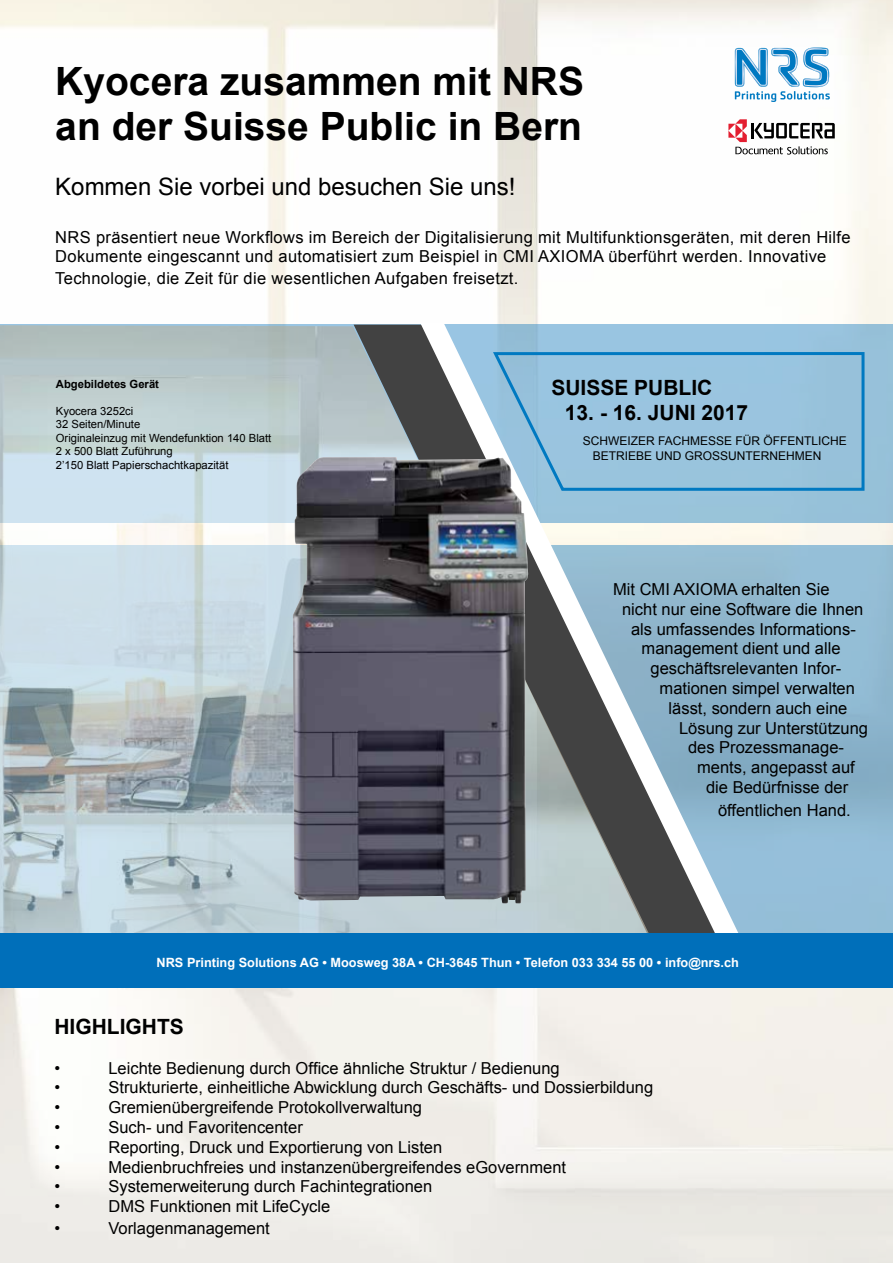
<style>
.page{position:relative;width:893px;height:1263px;background:#fff}
.page>*{position:absolute;margin:0;border:0;box-sizing:border-box;transform-origin:0 0}
.t1{font:700 39px/45px "Arial";color:#000}
.t2{font:24px "Arial";color:#000}
.t3{font:700 21px "Arial";color:#000}
.t4{font:16.5px "Arial";color:#000}
.t5{font:16.5px/19.8px "Arial";letter-spacing:.02em;color:#000}
.t6{font:700 12.75px "Arial";color:#fff}
.t7{font:12px/14.4px "Arial";color:#000}
.t8{font:11.25px/13.5px "Arial";color:#000}
.t9{font:700 11.25px "Arial";color:#000}
</style>
<div class="page">
<div style="left:0;top:324px;width:893px;height:198px;background:#97c1da"></div>
<svg style="left:748px;top:545px;width:145px;height:388px;background:#8fb8d1"></svg>
<svg style="left:420px;top:322px;width:328px;height:611px"></svg>
<img style="left:0;top:325px;width:658px;height:608px">
<div style="left:0;top:933px;width:893px;height:55px;background:#006fba"></div>
<svg style="left:491px;top:350px;width:374px;height:142px"></svg>
<img style="left:293px;top:457px;width:235px;height:446px">
<svg style="left:735px;top:48px;width:95px;height:54px"></svg>
<svg style="left:728px;top:119px;width:107px;height:36px"></svg>
<h1 class="t1" style="left:55px;top:60px;width:530px">Kyocera zusammen mit NRS an der Suisse Public in Bern</h1>
<h2 class="t2" style="left:55px;top:171px;width:462px">Kommen Sie vorbei und besuchen Sie uns!</h2>
<p class="t5" style="left:55px;top:227px;width:797px">NRS präsentiert neue Workflows im Bereich der Digitalisierung mit Multifunktionsgeräten, mit deren Hilfe<br>Dokumente eingescannt und automatisiert zum Beispiel in CMI AXIOMA überführt werden. Innovative</p>
<p class="t5" style="left:55px;top:268px;width:465px">Technologie, die Zeit für die wesentlichen Aufgaben freisetzt.</p>
<p class="t9" style="left:56px;top:376px;width:105px">Abgebildetes Gerät</p>
<p class="t8" style="left:56px;top:404px;width:217px">Kyocera 3252ci<br>32 Seiten/Minute<br>Originaleinzug mit Wendefunktion 140 Blatt<br>2 x 500 Blatt Zuführung<br>2’150 Blatt Papierschachtkapazität</p>
<p class="t3" style="left:551px;top:373px;width:163px">SUISSE PUBLIC</p>
<p class="t3" style="left:565px;top:399px;width:185px">13. - 16. JUNI 2017</p>
<p class="t7" style="left:593px;top:434px;width:255px;text-indent:-10px">SCHWEIZER FACHMESSE FÜR ÖFFENTLICHE<br>BETRIEBE UND GROSSUNTERNEHMEN</p>
<p class="t4" style="left:613px;top:578px;width:218px">Mit CMI AXIOMA erhalten Sie</p>
<p class="t4" style="left:622px;top:598px;width:243px">nicht nur eine Software die Ihnen</p>
<p class="t4" style="left:631px;top:618px;width:226px">als umfassendes Informations-</p>
<p class="t4" style="left:642px;top:638px;width:201px">management dient und alle</p>
<p class="t4" style="left:651px;top:658px;width:192px">geschäftsrelevanten Infor-</p>
<p class="t4" style="left:660px;top:677px;width:197px">mationen simpel verwalten</p>
<p class="t4" style="left:669px;top:697px;width:180px">lässt, sondern auch eine</p>
<p class="t4" style="left:679px;top:717px;width:190px">Lösung zur Unterstützung</p>
<p class="t4" style="left:688px;top:737px;width:157px">des Prozessmanage-</p>
<p class="t4" style="left:697px;top:757px;width:159px">ments, angepasst auf</p>
<p class="t4" style="left:706px;top:776px;width:144px">die Bedürfnisse der</p>
<p class="t4" style="left:718px;top:800px;width:134px">öffentlichen Hand.</p>
<p class="t6" style="left:157px;top:954px;width:584px">NRS Printing Solutions AG • Moosweg 38A • CH-3645 Thun • Telefon 033 334 55 00 • info@nrs.ch</p>
<p class="t3" style="left:54px;top:1013px;width:131px">HIGHLIGHTS</p>
<p class="t4" style="left:54px;top:1057px;width:7px">•</p>
<p class="t4" style="left:108px;top:1057px;width:453px">Leichte Bedienung durch Office ähnliche Struktur / Bedienung</p>
<p class="t4" style="left:54px;top:1077px;width:7px">•</p>
<p class="t4" style="left:108px;top:1077px;width:546px">Strukturierte, einheitliche Abwicklung durch Geschäfts- und Dossierbildung</p>
<p class="t4" style="left:54px;top:1096px;width:7px">•</p>
<p class="t4" style="left:108px;top:1096px;width:315px">Gremienübergreifende Protokollverwaltung</p>
<p class="t4" style="left:54px;top:1116px;width:7px">•</p>
<p class="t4" style="left:108px;top:1116px;width:196px">Such- und Favoritencenter</p>
<p class="t4" style="left:54px;top:1136px;width:7px">•</p>
<p class="t4" style="left:108px;top:1136px;width:335px">Reporting, Druck und Exportierung von Listen</p>
<p class="t4" style="left:54px;top:1156px;width:7px">•</p>
<p class="t4" style="left:108px;top:1156px;width:459px">Medienbruchfreies und instanzenübergreifendes eGovernment</p>
<p class="t4" style="left:54px;top:1176px;width:7px">•</p>
<p class="t4" style="left:108px;top:1176px;width:325px">Systemerweiterung durch Fachintegrationen</p>
<p class="t4" style="left:54px;top:1195px;width:7px">•</p>
<p class="t4" style="left:108px;top:1195px;width:223px">DMS Funktionen mit LifeCycle</p>
<p class="t4" style="left:54px;top:1217px;width:7px">•</p>
<p class="t4" style="left:108px;top:1217px;width:163px">Vorlagenmanagement</p>
</div>
